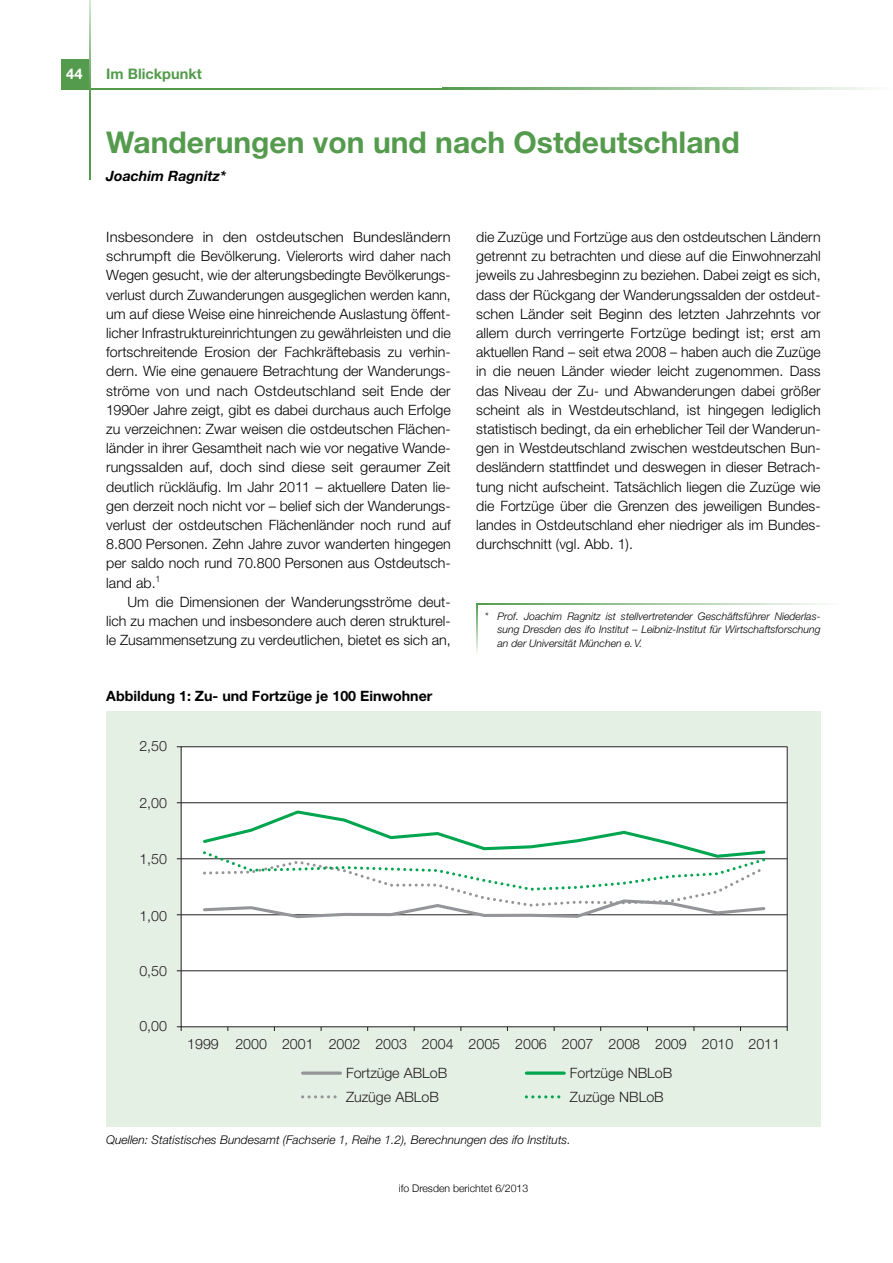
<style>
.page{position:relative;width:893px;height:1263px;background:#fff}
.page>*{position:absolute;margin:0;border:0;box-sizing:border-box;transform-origin:0 0}
.t1{font:700 30px "Helvetica Neue";color:#549b4d}
.t2{font:700 14.7px "Helvetica Neue";color:#fff}
.t3{font:700 14.55px "Helvetica Neue";color:#549b4d}
.t4{font:300 14.25px/19.2px "Helvetica Neue";color:#000;text-align:justify}
.t5{font:300 14.25px/19.2px "Helvetica Neue";color:#000;text-align:justify;scale:1.04 1}
.t6{font:300 14.25px/29px "Helvetica Neue";color:#231f20}
.t7{font:700 14.25px "Helvetica Neue";color:#000}
.t8{font:italic 700 14.25px "Helvetica Neue";color:#000}
.t9{font:italic 300 12px "Helvetica Neue";color:#000}
.t10{font:italic 300 10.5px/13.2px "Helvetica Neue";color:#000;text-align:justify}
.t11{font:300 10.5px "Helvetica Neue";color:#000}
</style>
<div class="page">
<div style="left:61px;top:60px;width:30px;height:29px;background:#549b4d"></div>
<hr style="left:61px;top:88px;width:382px;height:1px;background:#549b4d">
<svg style="left:443px;top:88px;width:427px;height:1px"></svg>
<svg style="left:476px;top:603px;width:348px;height:2px"></svg>
<svg style="left:476px;top:604px;width:2px;height:49px"></svg>
<div style="left:106px;top:711px;width:715px;height:416px;background:#e5f0e4"></div>
<div style="left:181px;top:747px;width:606px;height:280px;background:#fff"></div>
<div style="left:181px;top:746px;width:607px;height:281px;border:1px solid #231f20"></div>
<hr style="left:181px;top:970px;width:606px;height:1px;background:#231f20">
<hr style="left:181px;top:914px;width:606px;height:1px;background:#231f20">
<hr style="left:181px;top:858px;width:606px;height:1px;background:#231f20">
<hr style="left:181px;top:802px;width:606px;height:1px;background:#231f20">
<svg style="left:177px;top:1026px;width:5px;height:5px"></svg>
<svg style="left:201px;top:810px;width:567px;height:109px"></svg>
<svg style="left:303px;top:1071px;width:37px;height:4px"></svg>
<svg style="left:526px;top:1071px;width:38px;height:4px"></svg>
<svg style="left:303px;top:1095px;width:34px;height:3px"></svg>
<svg style="left:526px;top:1095px;width:35px;height:3px"></svg>
<svg style="left:89px;top:0;width:2px;height:94px"></svg>
<hr style="left:89px;top:94px;width:2px;height:86px;background:#549b4d">
<p class="t2" style="left:66px;top:68px;width:18px">44</p>
<p class="t3" style="left:106px;top:68px;width:97px">Im Blickpunkt</p>
<h1 class="t1" style="left:106px;top:132px;width:635px">Wanderungen von und nach Ostdeutschland</h1>
<p class="t8" style="left:106px;top:170px;width:121px">Joachim Ragnitz*</p>
<p class="t5" style="left:106px;top:229px;width:333px">Insbesondere in den ostdeutschen Bundesländern schrumpft die Bevölkerung. Vielerorts wird daher nach Wegen gesucht, wie der alterungsbedingte Bevölkerungs&shy;verlust durch Zuwanderungen ausgeglichen werden kann, um auf diese Weise eine hinreichende Auslastung öffent&shy;licher Infrastruktureinrichtungen zu gewährleisten und die fortschreitende Erosion der Fachkräftebasis zu verhin&shy;dern. Wie eine genauere Betrachtung der Wanderungs&shy;ströme von und nach Ostdeutschland seit Ende der 1990er Jahre zeigt, gibt es dabei durchaus auch Erfolge zu verzeichnen: Zwar weisen die ostdeutschen Flächen&shy;länder in ihrer Gesamtheit nach wie vor negative Wande&shy;rungssalden auf, doch sind diese seit geraumer Zeit deutlich rückläufig. Im Jahr 2011 – aktuellere Daten lie&shy;gen derzeit noch nicht vor – belief sich der Wanderungs&shy;verlust der ostdeutschen Flächenländer noch rund auf 8.800 Personen. Zehn Jahre zuvor wanderten hingegen per saldo noch rund 70.800 Personen aus Ostdeutsch&shy;land ab.<sup>1</sup></p>
<p class="t4" style="left:106px;top:593px;width:346px;text-indent:21px">Um die Dimensionen der Wanderungsströme deut&shy;lich zu machen und insbesondere auch deren strukturel&shy;le Zusammensetzung zu verdeutlichen, bietet es sich an,</p>
<p class="t7" style="left:106px;top:691px;width:328px">Abbildung 1: Zu- und Fortzüge je 100 Einwohner</p>
<p class="t6" style="left:139px;top:733px;width:29px">2,50</p>
<p class="t6" style="left:139px;top:790px;width:29px">2,00</p>
<p class="t6" style="left:139px;top:845px;width:29px">1,50</p>
<p class="t6" style="left:139px;top:902px;width:29px">1,00</p>
<p class="t6" style="left:139px;top:958px;width:29px">0,50</p>
<p class="t6" style="left:139px;top:1013px;width:29px">0,00</p>
<p class="t4" style="left:476px;top:229px;width:346px">die Zuzüge und Fortzüge aus den ostdeutschen Ländern getrennt zu betrachten und diese auf die Einwohnerzahl jeweils zu Jahresbeginn zu beziehen. Dabei zeigt es sich, dass der Rückgang der Wanderungssalden der ostdeut&shy;schen Länder seit Beginn des letzten Jahrzehnts vor allem durch verringerte Fortzüge bedingt ist; erst am aktuellen Rand – seit etwa 2008 – haben auch die Zuzüge in die neuen Länder wieder leicht zugenommen. Dass das Niveau der Zu- und Abwanderungen dabei größer scheint als in Westdeutschland, ist hingegen lediglich statistisch bedingt, da ein erheblicher Teil der Wanderun&shy;gen in Westdeutschland zwischen westdeutschen Bun&shy;desländern stattfindet und deswegen in dieser Betrach&shy;tung nicht aufscheint. Tatsächlich liegen die Zuzüge wie die Fortzüge über die Grenzen des jeweiligen Bundes&shy;landes in Ostdeutschland eher niedriger als im Bundes&shy;durchschnitt (vgl. Abb. 1).</p>
<p class="t10" style="left:497px;top:611px;width:325px;text-indent:-13px">* Prof. Joachim Ragnitz ist stellvertretender Geschäftsführer Niederlas&shy;sung Dresden des ifo Institut – Leibniz-Institut für Wirtschaftsforschung an der Universität München e.V.</p>
<p class="t6" style="left:346px;top:1031px;width:436px;text-indent:-159px">1999 2000 2001 2002 2003 2004 2005 2006 2007 2008 2009 2010 2011<br>Fortzüge ABLoB</p>
<p class="t6" style="left:570px;top:1060px;width:104px">Fortzüge NBLoB</p>
<p class="t6" style="left:346px;top:1084px;width:94px">Zuzüge ABLoB</p>
<p class="t6" style="left:570px;top:1084px;width:95px">Zuzüge NBLoB</p>
<p class="t9" style="left:106px;top:1135px;width:466px">Quellen: Statistisches Bundesamt (Fachserie 1, Reihe 1.2), Berechnungen des ifo Instituts.</p>
<p class="t11" style="left:399px;top:1182px;width:131px">ifo Dresden berichtet 6/2013</p>
</div>
